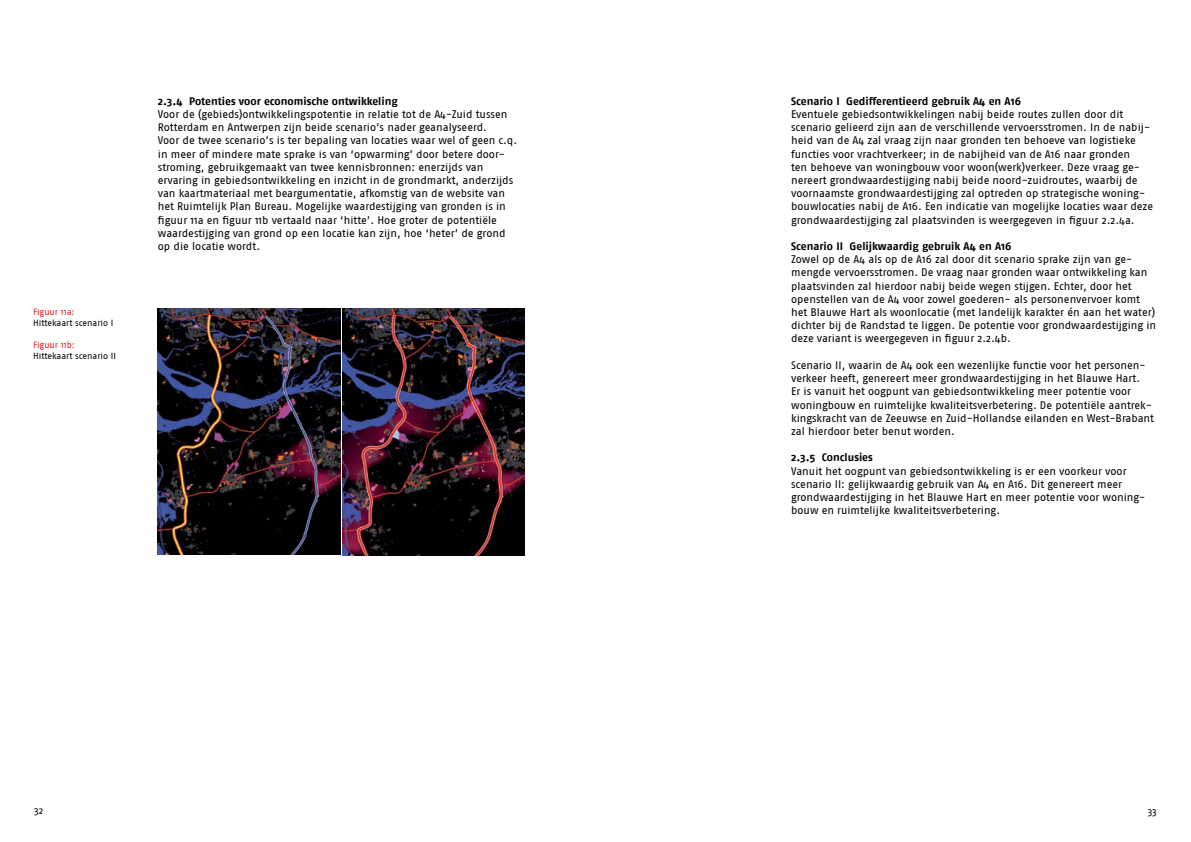
<style>
.page{position:relative;width:1191px;height:842px;background:#fff}
.page>*{position:absolute;margin:0;border:0;box-sizing:border-box;transform-origin:0 0}
.t1{font:11px/13.2px "Fago";letter-spacing:-.005em;color:#000}
.t2{font:700 11px "Fago";color:#000}
.t3{font:10px "Fago";color:#000}
.t4{font:9px "Fago";letter-spacing:-.005em;color:#000}
.t5{font:9px "Fago";color:#e01b22}
</style>
<div class="page">
<img style="left:158px;top:309px;width:183px;height:245px">
<img style="left:343px;top:308px;width:181px;height:247px">
<p class="t5" style="left:33px;top:306px;width:43px">Figuur 11a:</p>
<p class="t4" style="left:33px;top:317px;width:82px">Hittekaart scenario I</p>
<p class="t5" style="left:33px;top:339px;width:43px">Figuur 11b:</p>
<p class="t4" style="left:33px;top:350px;width:84px">Hittekaart scenario II</p>
<p class="t2" style="left:158px;top:95px;width:241px">2.3.4 Potenties voor economische ontwikkeling</p>
<p class="t1" style="left:158px;top:108px;width:361px">Voor de (gebieds)ontwikkelingspotentie in relatie tot de A4-Zuid tussen Rotterdam en Antwerpen zijn beide scenario’s nader geanalyseerd.<br>Voor de twee scenario’s is ter bepaling van locaties waar wel of geen c.q. in meer of mindere mate sprake is van ‘opwarming’ door betere door&shy;stroming, gebruikgemaakt van twee kennisbronnen: enerzijds van ervaring in gebiedsontwikkeling en inzicht in de grondmarkt, anderzijds van kaartmateriaal met beargumentatie, afkomstig van de website van het Ruimtelijk Plan Bureau. Mogelijke waardestijging van gronden is in figuur 11a en figuur 11b vertaald naar ‘hitte’. Hoe groter de potentiële waardestijging van grond op een locatie kan zijn, hoe ‘heter’ de grond op die locatie wordt.</p>
<p class="t2" style="left:791px;top:95px;width:231px">Scenario I Gedifferentieerd gebruik A4 en A16</p>
<p class="t1" style="left:791px;top:108px;width:363px">Eventuele gebiedsontwikkelingen nabij beide routes zullen door dit scenario gelieerd zijn aan de verschillende vervoersstromen. In de nabij&shy;heid van de A4 zal vraag zijn naar gronden ten behoeve van logistieke functies voor vrachtverkeer; in de nabijheid van de A16 naar gronden<br>ten behoeve van woningbouw voor woon(werk)verkeer. Deze vraag ge&shy;nereert grondwaardestijging nabij beide noord-zuidroutes, waarbij de voornaamste grondwaardestijging zal optreden op strategische woning&shy;bouwlocaties nabij de A16. Een indicatie van mogelijke locaties waar deze grondwaardestijging zal plaatsvinden is weergegeven in figuur 2.2.4a.</p>
<p class="t2" style="left:791px;top:240px;width:222px">Scenario II Gelijkwaardig gebruik A4 en A16</p>
<p class="t1" style="left:791px;top:253px;width:366px">Zowel op de A4 als op de A16 zal door dit scenario sprake zijn van ge&shy;mengde vervoersstromen. De vraag naar gronden waar ontwikkeling kan plaatsvinden zal hierdoor nabij beide wegen stijgen. Echter, door het openstellen van de A4 voor zowel goederen- als personenvervoer komt het Blauwe Hart als woonlocatie (met landelijk karakter én aan het water) dichter bij de Randstad te liggen. De potentie voor grondwaardestijging in deze variant is weergegeven in figuur 2.2.4b.</p>
<p class="t1" style="left:791px;top:358px;width:364px">Scenario II, waarin de A4 ook een wezenlijke functie voor het personen&shy;verkeer heeft, genereert meer grondwaardestijging in het Blauwe Hart.<br>Er is vanuit het oogpunt van gebiedsontwikkeling meer potentie voor woningbouw en ruimtelijke kwaliteitsverbetering. De potentiële aantrek&shy;kingskracht van de Zeeuwse en Zuid-Hollandse eilanden en West-Brabant zal hierdoor beter benut worden.</p>
<p class="t2" style="left:791px;top:451px;width:83px">2.3.5 Conclusies</p>
<p class="t1" style="left:791px;top:464px;width:356px">Vanuit het oogpunt van gebiedsontwikkeling is er een voorkeur voor scenario II: gelijkwaardig gebruik van A4 en A16. Dit genereert meer grondwaardestijging in het Blauwe Hart en meer potentie voor woning&shy;bouw en ruimtelijke kwaliteitsverbetering.</p>
<p class="t3" style="left:34px;top:805px;width:11px">32</p>
<p class="t3" style="left:1147px;top:806px;width:11px">33</p>
</div>
